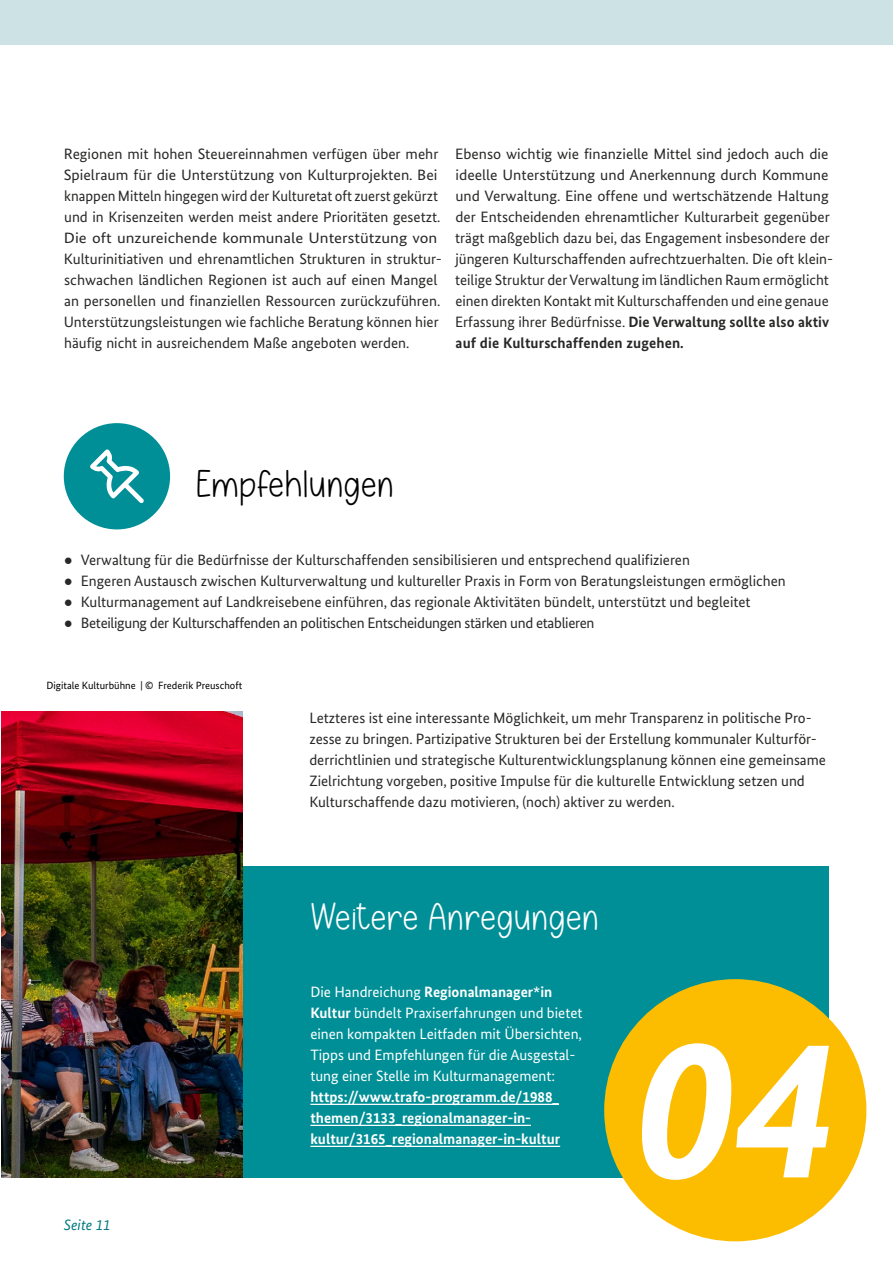
<style>
.page{position:relative;width:893px;height:1263px;background:#fff}
.page>*{position:absolute;margin:0;border:0;box-sizing:border-box;transform-origin:0 0}
.t1{font:italic 700 202.5px "Bundes Sans";color:#fff}
.t2{font:39px "Simple Handmade";color:#fff}
.t3{font:39px "Simple Handmade";color:#000}
.Fließtext_Blocksatz{font:15px/21px "Bundes Sans";color:#282827}
.Fließtext{font:15px/21px "Bundes Sans";color:#282827}
.Fließtext_weiß_regular{font:15px/21px "Bundes Sans";color:#fff}
.Fließtext_Blocksatz-2{font:15px "Bundes Sans";letter-spacing:-.02em;color:#282827}
.t4{font:italic 15px "Bundes Sans";color:#007a80}
.t5{font:10.5px "Bundes Sans";color:#000}
.s1{font-weight:700}
.s2{font-family:"Times New Roman";font-weight:700}
</style>
<div class="page">
<div style="left:0;top:0;width:893px;height:45px;background:#cce2e4"></div>
<div style="left:242px;top:866px;width:587px;height:312px;background:#008f96"></div>
<hr style="left:310px;top:1104px;width:249px;height:1px;background:#fff">
<hr style="left:310px;top:1125px;width:221px;height:1px;background:#fff">
<hr style="left:310px;top:1146px;width:250px;height:1px;background:#fff">
<div style="left:604px;top:979px;width:262px;height:262px;background:#fcbd00;border-radius:50%"></div>
<img style="left:1px;top:711px;width:241px;height:467px">
<div style="left:64px;top:423px;width:106px;height:106px;background:#008f96;border-radius:50%"></div>
<svg style="left:90px;top:449px;width:54px;height:54px"></svg>
<p class="Fließtext_Blocksatz" style="left:64px;top:144px;width:380px">Regionen mit hohen Steuereinnahmen verfügen über mehr Spielraum für die Unterstützung von Kulturprojekten. Bei knappen Mitteln hingegen wird der Kulturetat oft zuerst gekürzt und in Krisenzeiten werden meist andere Prioritäten gesetzt.<br>Die oft unzureichende kommunale Unterstützung von Kulturinitiativen und ehrenamtlichen Strukturen in struktur&shy;schwachen ländlichen Regionen ist auch auf einen Mangel an personellen und finanziellen Ressourcen zurückzuführen.<br>Unterstützungsleistungen wie fachliche Beratung können hier häufig nicht in ausreichendem Maße angeboten werden.</p>
<p class="Fließtext_Blocksatz" style="left:455px;top:144px;width:380px">Ebenso wichtig wie finanzielle Mittel sind jedoch auch die ideelle Unterstützung und Anerkennung durch Kommune und Verwaltung. Eine offene und wertschätzende Haltung der Entscheidenden ehrenamtlicher Kulturarbeit gegenüber trägt maßgeblich dazu bei, das Engagement insbesondere der jüngeren Kulturschaffenden aufrechtzuerhalten. Die oft klein&shy;teilige Struktur der Verwaltung im ländlichen Raum ermöglicht einen direkten Kontakt mit Kulturschaffenden und eine genaue Erfassung ihrer Bedürfnisse. <span class="s1">Die Verwaltung sollte also aktiv auf die Kulturschaffenden zugehen.</span></p>
<h3 class="t3" style="left:196px;top:463px;width:200px">Empfehlungen</h3>
<p class="Fließtext_Blocksatz" style="left:64px;top:549px;width:628px"><span class="s2">●</span> Verwaltung für die Bedürfnisse der Kulturschaffenden sensibilisieren und entsprechend qualifizieren</p>
<p class="Fließtext_Blocksatz" style="left:64px;top:570px;width:723px"><span class="s2">●</span> Engeren Austausch zwischen Kulturverwaltung und kultureller Praxis in Form von Beratungsleistungen ermöglichen</p>
<p class="Fließtext_Blocksatz" style="left:64px;top:591px;width:688px"><span class="s2">●</span> Kulturmanagement auf Landkreisebene einführen, das regionale Aktivitäten bündelt, unterstützt und begleitet</p>
<p class="Fließtext_Blocksatz-2" style="left:64px;top:614px;width:532px"><span class="s2">●</span> Beteiligung der Kulturschaffenden an politischen Entscheidungen stärken und etablieren</p>
<p class="t5" style="left:46px;top:678px;width:197px">Digitale Kulturbühne | © Frederik Preuschoft</p>
<p class="t4" style="left:64px;top:1216px;width:48px">Seite 11</p>
<p class="Fließtext" style="left:309px;top:707px;width:518px">Letzteres ist eine interessante Möglichkeit, um mehr Transparenz in politische Pro&shy;zesse zu bringen. Partizipative Strukturen bei der Erstellung kommunaler Kulturför&shy;derrichtlinien und strategische Kulturentwicklungsplanung können eine gemeinsame Zielrichtung vorgeben, positive Impulse für die kulturelle Entwicklung setzen und Kulturschaffende dazu motivieren, (noch) aktiver zu werden.</p>
<h3 class="t2" style="left:310px;top:895px;width:290px">Weitere Anregungen</h3>
<p class="Fließtext_weiß_regular" style="left:310px;top:981px;width:274px">Die Handreichung <span class="s1">Regionalmanager*in Kultur</span> bündelt Praxiserfahrungen und bietet einen kompakten Leitfaden mit Übersichten, Tipps und Empfehlungen für die Ausgestal&shy;tung einer Stelle im Kulturmanagement: <span class="s1">https://www.trafo-programm.de/1988_ themen/3133_regionalmanager-in&shy;kultur/3165_regionalmanager-in-kultur</span></p>
<h1 class="t1" style="left:635px;top:984px;width:204px">04</h1>
</div>
